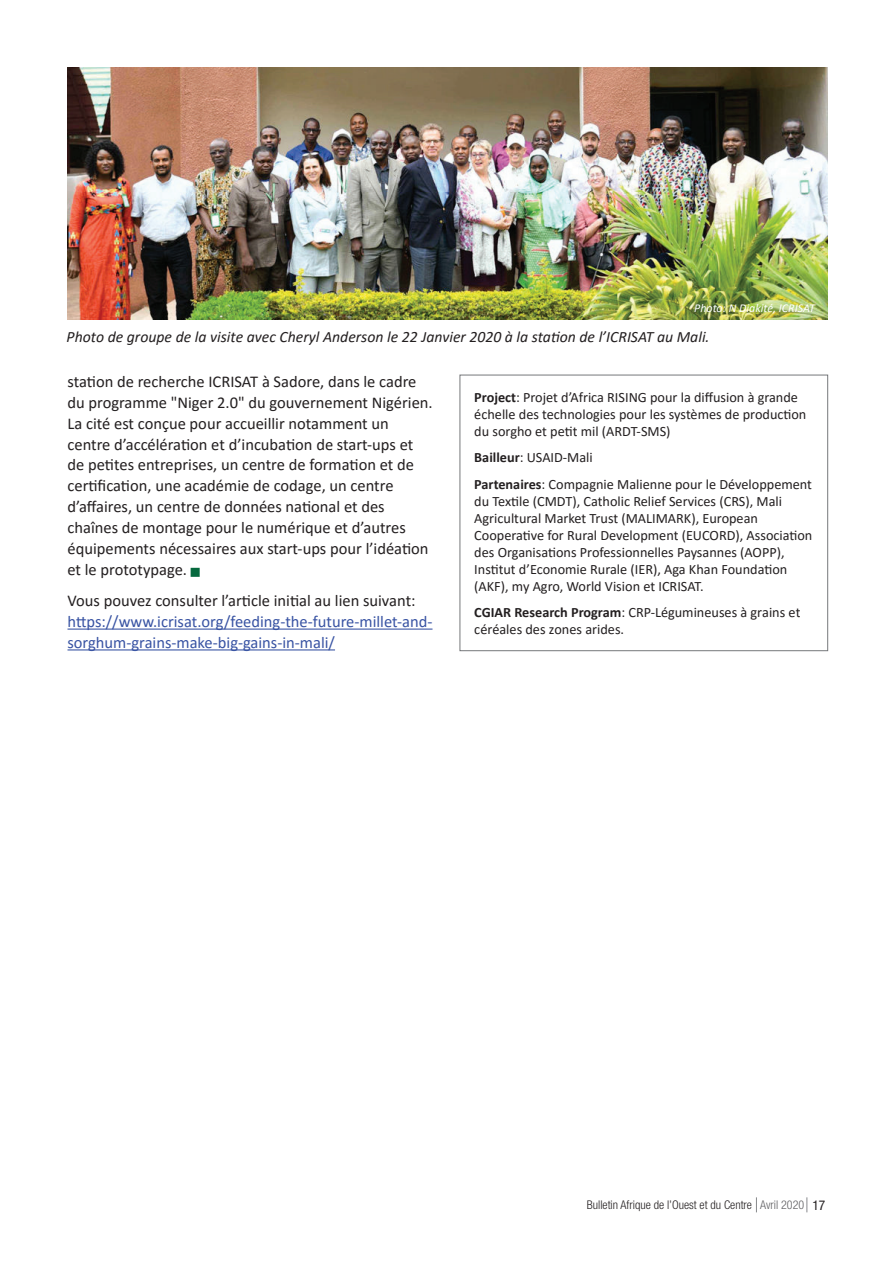
<style>
.page{position:relative;width:893px;height:1263px;background:#fff}
.page>*{position:absolute;margin:0;border:0;box-sizing:border-box;transform-origin:0 0}
.t1{font:16.5px/20.9px "Calibri";color:#231f20}
.t2{font:16.5px/20.9px "Calibri";color:#3853a3}
.t3{font:italic 15.75px "Calibri";color:#231f20}
.t4{font:14.25px/17.1px "Calibri";color:#231f20}
.t5{font:300 condensed 12px "Helvetica Neue LT Std";color:#231f20}
.t6{font:italic 12px "Calibri";color:#fff}
.s1{font-weight:700}
.s2{color:#5f5f62}
.s3{font-weight:400;font-size:13.5px}
</style>
<div class="page">
<svg style="left:756px;top:1197px;width:1px;height:15px"></svg>
<svg style="left:806px;top:1197px;width:1px;height:15px"></svg>
<hr style="left:68px;top:628px;width:364px;height:2px;background:#3853a3">
<hr style="left:68px;top:649px;width:267px;height:1px;background:#3853a3">
<div style="left:460px;top:375px;width:368px;height:276px;border:1px solid #76787b"></div>
<img style="left:68px;top:68px;width:760px;height:252px">
<p class="t6" style="left:694px;top:300px;width:122px">Photo: N Diakité, ICRISAT</p>
<p class="t3" style="left:67px;top:326px;width:644px">Photo de groupe de la visite avec Cheryl Anderson le 22 Janvier 2020 à la station de l’ICRISAT au Mali.</p>
<p class="t1" style="left:68px;top:371px;width:367px">station de recherche ICRISAT à Sadore, dans le cadre du programme "Niger 2.0" du gouvernement Nigérien.<br>La cité est conçue pour accueillir notamment un centre d’accélération et d’incubation de start-ups et de petites entreprises, un centre de formation et de certification, une académie de codage, un centre d’affaires, un centre de données national et des chaînes de montage pour le numérique et d’autres équipements nécessaires aux start-ups pour l’idéation et le prototypage.</p>
<p class="t1" style="left:68px;top:590px;width:350px">Vous pouvez consulter l’article initial au lien suivant:</p>
<p class="t2" style="left:68px;top:611px;width:366px">https://www.icrisat.org/feeding-the-future-millet-and&shy;sorghum-grains-make-big-gains-in-mali/</p>
<p class="t4" style="left:474px;top:388px;width:334px"><span class="s1">Project</span>: Projet d’Africa RISING pour la diffusion à grande échelle des technologies pour les systèmes de production du sorgho et petit mil (ARDT-SMS)</p>
<p class="t4" style="left:474px;top:444px;width:339px;line-height:26.1px"><span class="s1">Bailleur</span>: USAID-Mali<br><span class="s1">Partenaires</span>: Compagnie Malienne pour le Développement</p>
<p class="t4" style="left:474px;top:492px;width:340px">du Textile (CMDT), Catholic Relief Services (CRS), Mali Agricultural Market Trust (MALIMARK), European Cooperative for Rural Development (EUCORD), Association des Organisations Professionnelles Paysannes (AOPP), Institut d’Economie Rurale (IER), Aga Khan Foundation (AKF), my Agro, World Vision et ICRISAT.</p>
<p class="t4" style="left:474px;top:604px;width:328px"><span class="s1">CGIAR Research Program</span>: CRP-Légumineuses à grains et céréales des zones arides.</p>
<p class="t5" style="left:587px;top:1198px;width:240px">Bulletin Afrique de l’Ouest et du Centre <span class="s2">Avril 2020</span> <span class="s3">17</span></p>
</div>
